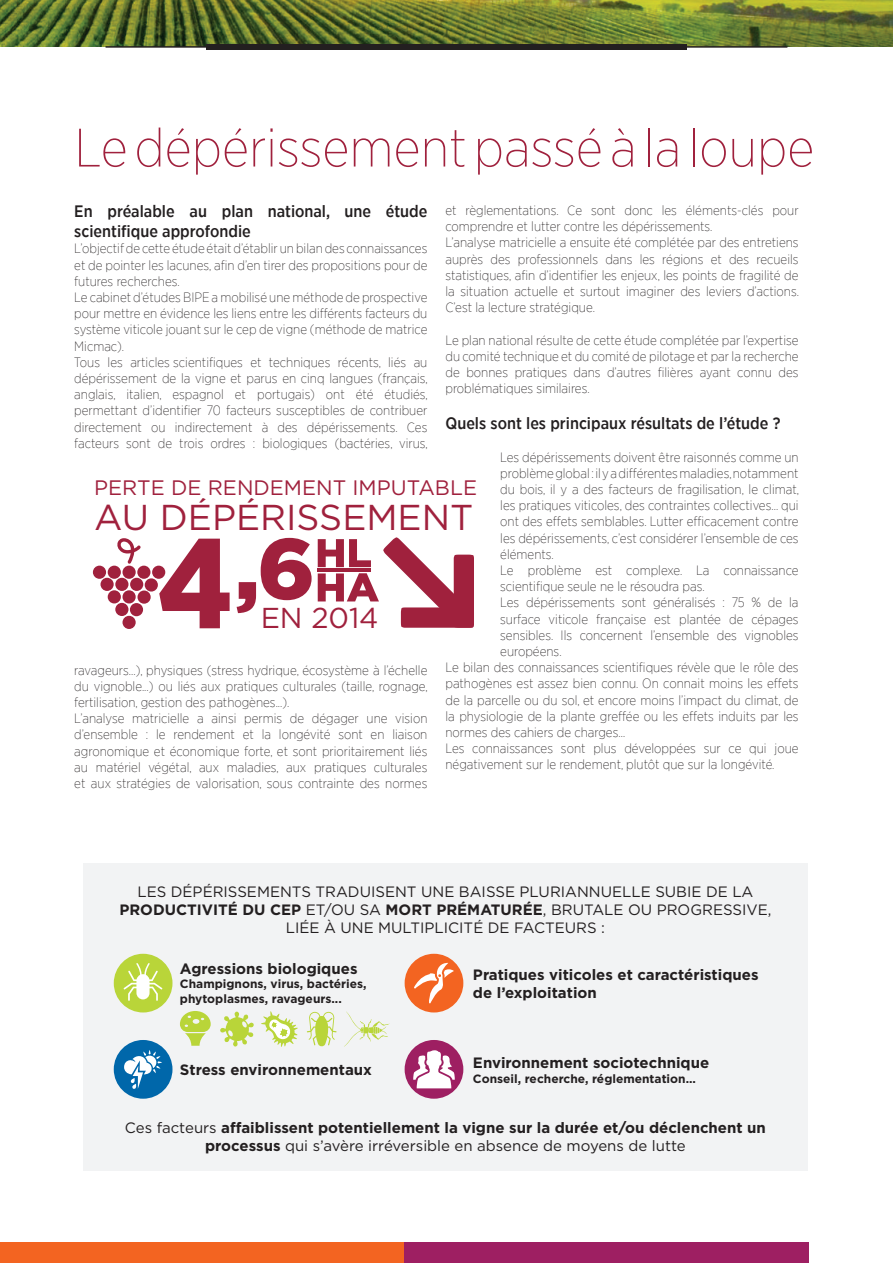
<style>
.page{position:relative;width:893px;height:1263px;background:#fff}
.page>*{position:absolute;margin:0;border:0;box-sizing:border-box;transform-origin:0 0}
.t1{font:200 54px "Gotham Narrow";color:#a0213d}
.t2{font:36px "Gotham";color:#a0213d}
.t3{font:28.8px "Gotham";color:#a0213d}
.t4{font:21px "Gotham";color:#a0213d}
.t5{font:500 16.5px/19.8px "Gotham Narrow";color:#231f20}
.t6{font:700 15px/18px "Gotham";color:#231f20;text-align:center}
.t7{font:15px/18px "Gotham";color:#231f20;text-align:center}
.t8{font:200 13.5px/16.2px "Gotham Narrow";color:#231f20}
.t9{font:700 12px/14.4px "Gotham";color:#231f20}
.s1{font-weight:700}
.s2{font-weight:400}
</style>
<div class="page">
<div style="left:0;top:1243px;width:404px;height:20px;background:#f36421"></div>
<div style="left:404px;top:1243px;width:405px;height:20px;background:#9e1f62"></div>
<img style="left:0;top:0;width:893px;height:47px">
<hr style="left:106px;top:46px;width:681px;height:2px;background:#231f20">
<div style="left:206px;top:44px;width:481px;height:6px;background:#231f20"></div>
<div style="left:83px;top:863px;width:725px;height:307px;background:#f2f3f4"></div>
<div style="left:114px;top:954px;width:58px;height:58px;background:#b9d539;border-radius:50%"></div>
<svg style="left:124px;top:963px;width:38px;height:38px"></svg>
<div style="left:405px;top:954px;width:58px;height:58px;background:#f36421;border-radius:50%"></div>
<svg style="left:414px;top:962px;width:40px;height:41px"></svg>
<div style="left:114px;top:1040px;width:58px;height:59px;background:#0067aa;border-radius:50%"></div>
<svg style="left:124px;top:1050px;width:38px;height:39px"></svg>
<div style="left:405px;top:1040px;width:58px;height:59px;background:#9e1f62;border-radius:50%"></div>
<svg style="left:413px;top:1050px;width:42px;height:38px"></svg>
<svg style="left:180px;top:1011px;width:31px;height:35px"></svg>
<svg style="left:344px;top:1011px;width:46px;height:36px"></svg>
<svg style="left:220px;top:1011px;width:34px;height:36px"></svg>
<svg style="left:261px;top:1011px;width:37px;height:36px"></svg>
<svg style="left:307px;top:1012px;width:30px;height:35px"></svg>
<div style="left:93px;top:566px;width:13px;height:13px;background:#a0213d;border-radius:50%"></div>
<div style="left:108px;top:566px;width:13px;height:13px;background:#a0213d;border-radius:50%"></div>
<div style="left:123px;top:566px;width:13px;height:13px;background:#a0213d;border-radius:50%"></div>
<div style="left:152px;top:566px;width:13px;height:13px;background:#a0213d;border-radius:50%"></div>
<div style="left:108px;top:590px;width:13px;height:13px;background:#a0213d;border-radius:50%"></div>
<div style="left:123px;top:590px;width:13px;height:13px;background:#a0213d;border-radius:50%"></div>
<div style="left:123px;top:616px;width:13px;height:13px;background:#a0213d;border-radius:50%"></div>
<div style="left:137px;top:566px;width:13px;height:13px;background:#a0213d;border-radius:50%"></div>
<div style="left:101px;top:578px;width:13px;height:13px;background:#a0213d;border-radius:50%"></div>
<div style="left:115px;top:578px;width:13px;height:13px;background:#a0213d;border-radius:50%"></div>
<div style="left:115px;top:603px;width:13px;height:13px;background:#a0213d;border-radius:50%"></div>
<div style="left:130px;top:578px;width:13px;height:13px;background:#a0213d;border-radius:50%"></div>
<div style="left:145px;top:578px;width:13px;height:13px;background:#a0213d;border-radius:50%"></div>
<div style="left:130px;top:603px;width:13px;height:13px;background:#a0213d;border-radius:50%"></div>
<div style="left:138px;top:590px;width:13px;height:14px;background:#a0213d;border-radius:50%"></div>
<svg style="left:117px;top:538px;width:24px;height:26px"></svg>
<svg style="left:159px;top:539px;width:71px;height:89px"></svg>
<svg style="left:237px;top:538px;width:75px;height:75px"></svg>
<svg style="left:318px;top:537px;width:156px;height:91px"></svg>
<hr style="left:318px;top:569px;width:53px;height:3px;background:#a0213d">
<h1 class="t1" style="left:74px;top:115px;width:742px">Le dépérissement passé à la loupe</h1>
<p class="t5" style="left:74px;top:201px;width:355px">En préalable au plan national, une étude scientifique approfondie</p>
<p class="t8" style="left:74px;top:240px;width:355px">L’objectif de cette étude était d’établir un bilan des connaissances et de pointer les lacunes, afin d’en tirer des propositions pour de futures recherches.<br>Le cabinet d’études BIPE a mobilisé une méthode de prospective pour mettre en évidence les liens entre les différents facteurs du système viticole jouant sur le cep de vigne (méthode de matrice Micmac).<br>Tous les articles scientifiques et techniques récents, liés au dépérissement de la vigne et parus en cinq langues (français, anglais, italien, espagnol et portugais) ont été étudiés, permettant d’identifier 70 facteurs susceptibles de contribuer directement ou indirectement à des dépérissements. Ces facteurs sont de trois ordres : biologiques (bactéries, virus,</p>
<p class="t8" style="left:445px;top:202px;width:355px">et règlementations. Ce sont donc les éléments-clés pour comprendre et lutter contre les dépérissements.<br>L’analyse matricielle a ensuite été complétée par des entretiens auprès des professionnels dans les régions et des recueils statistiques, afin d’identifier les enjeux, les points de fragilité de la situation actuelle et surtout imaginer des leviers d’actions.<br>C’est la lecture stratégique.</p>
<p class="t8" style="left:445px;top:331px;width:355px;text-align:justify">Le plan national résulte de cette étude complétée par l’expertise du comité technique et du comité de pilotage et par la recherche de bonnes pratiques dans d’autres filières ayant connu des problématiques similaires.</p>
<p class="t5" style="left:445px;top:413px;width:337px">Quels sont les principaux résultats de l’étude ?</p>
<p class="t8" style="left:500px;top:448px;width:300px">Les dépérissements doivent être raisonnés comme un</p>
<p class="t8" style="left:500px;top:464px;width:300px">problème global : il y a différentes maladies, notamment</p>
<p class="t8" style="left:500px;top:481px;width:300px">du bois, il y a des facteurs de fragilisation, le climat,</p>
<p class="t8" style="left:500px;top:497px;width:300px">les pratiques viticoles, des contraintes collectives... qui</p>
<p class="t8" style="left:500px;top:513px;width:300px">ont des effets semblables. Lutter efficacement contre</p>
<p class="t8" style="left:500px;top:529px;width:300px">les dépérissements, c’est considérer l’ensemble de ces</p>
<p class="t8" style="left:500px;top:545px;width:55px">éléments.</p>
<p class="t8" style="left:500px;top:562px;width:300px">Le problème est complexe. La connaissance</p>
<p class="t8" style="left:500px;top:578px;width:206px">scientifique seule ne le résoudra pas.</p>
<p class="t8" style="left:500px;top:594px;width:300px">Les dépérissements sont généralisés : 75 % de la</p>
<p class="t8" style="left:500px;top:610px;width:300px">surface viticole française est plantée de cépages</p>
<p class="t8" style="left:500px;top:626px;width:300px">sensibles. Ils concernent l’ensemble des vignobles</p>
<p class="t8" style="left:500px;top:643px;width:63px">européens.</p>
<p class="t8" style="left:445px;top:659px;width:355px">Le bilan des connaissances scientifiques révèle que le rôle des</p>
<p class="t8" style="left:445px;top:675px;width:355px">pathogènes est assez bien connu. On connait moins les effets</p>
<p class="t8" style="left:445px;top:691px;width:355px">de la parcelle ou du sol, et encore moins l’impact du climat, de</p>
<p class="t8" style="left:445px;top:707px;width:355px">la physiologie de la plante greffée ou les effets induits par les</p>
<p class="t8" style="left:445px;top:724px;width:181px">normes des cahiers de charges…</p>
<p class="t8" style="left:445px;top:740px;width:355px">Les connaissances sont plus développées sur ce qui joue</p>
<p class="t8" style="left:445px;top:756px;width:331px">négativement sur le rendement, plutôt que sur la longévité.</p>
<h3 class="t4" style="left:94px;top:474px;width:384px">PERTE DE RENDEMENT IMPUTABLE</h3>
<h2 class="t2" style="left:94px;top:494px;width:381px">AU DÉPÉRISSEMENT</h2>
<h3 class="t3" style="left:261px;top:599px;width:119px">EN 2014</h3>
<p class="t8" style="left:74px;top:661px;width:355px">ravageurs...), physiques (stress hydrique, écosystème à l’échelle du vignoble...) ou liés aux pratiques culturales (taille, rognage, fertilisation, gestion des pathogènes...).<br>L’analyse matricielle a ainsi permis de dégager une vision d’ensemble : le rendement et la longévité sont en liaison agronomique et économique forte, et sont prioritairement liés au matériel végétal, aux maladies, aux pratiques culturales et aux stratégies de valorisation, sous contrainte des normes</p>
<p class="t7" style="left:119px;top:882px;width:653px">LES DÉPÉRISSEMENTS TRADUISENT UNE BAISSE PLURIANNUELLE SUBIE DE LA<br><span class="s1">PRODUCTIVITÉ DU CEP</span> ET/OU SA <span class="s1">MORT PRÉMATURÉE</span>, BRUTALE OU PROGRESSIVE,<br>LIÉE À UNE MULTIPLICITÉ DE FACTEURS :</p>
<p class="t6" style="left:180px;top:959px;width:179px">Agressions biologiques</p>
<p class="t9" style="left:180px;top:977px;width:188px">Champignons, virus, bactéries, phytoplasmes, ravageurs...</p>
<p class="t6" style="left:473px;top:966px;width:287px;text-align:left">Pratiques viticoles et caractéristiques de l’exploitation</p>
<p class="t6" style="left:180px;top:1061px;width:194px">Stress environnementaux</p>
<p class="t6" style="left:473px;top:1054px;width:238px">Environnement sociotechnique</p>
<p class="t9" style="left:473px;top:1071px;width:225px">Conseil, recherche, réglementation...</p>
<p class="t6" style="left:125px;top:1118px;width:642px"><span class="s2">Ces facteurs</span> affaiblissent potentiellement la vigne sur la durée et/ou déclenchent un processus <span class="s2">qui s’avère irréversible en absence de moyens de lutte</span></p>
</div>
